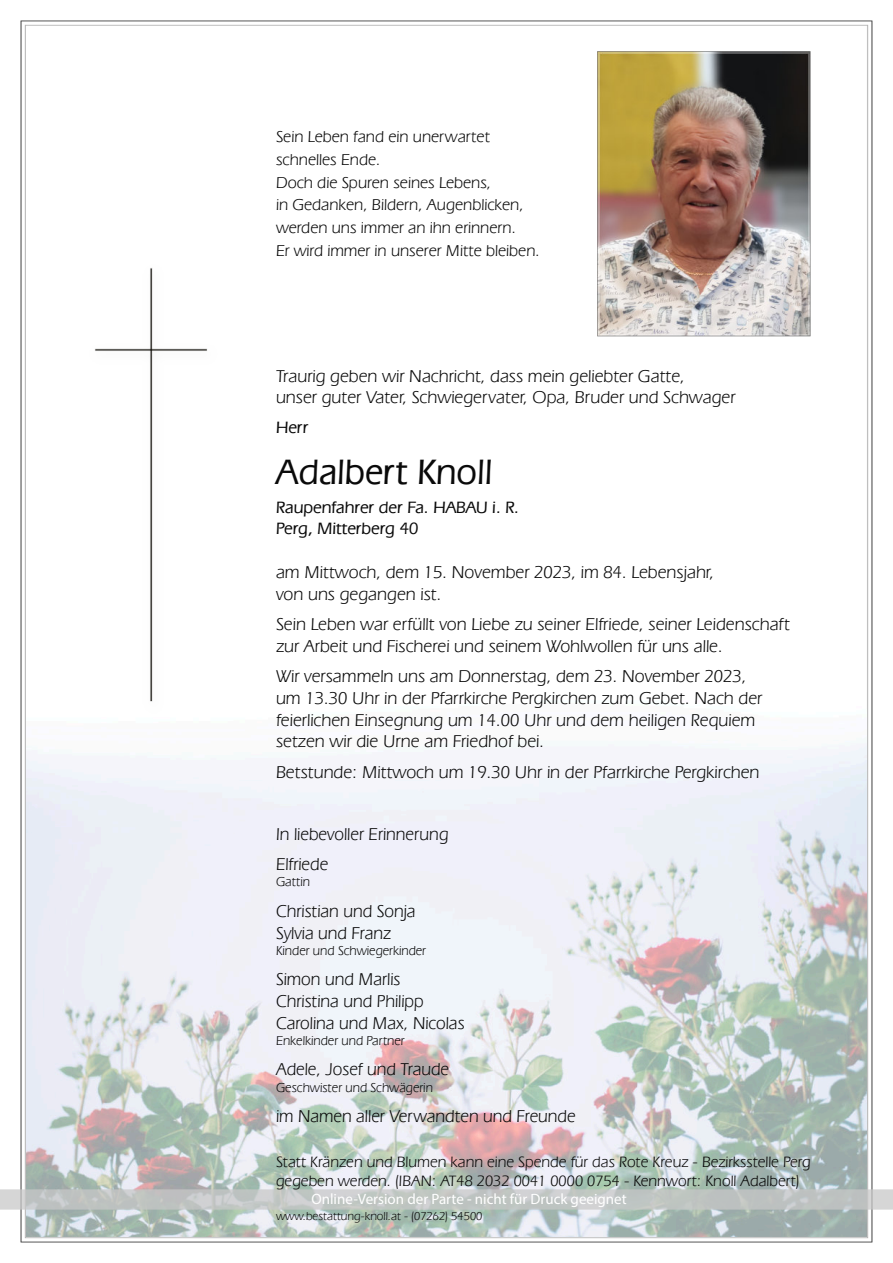
<style>
.page{position:relative;width:893px;height:1263px;background:#fff}
.page>*{position:absolute;margin:0;border:0;box-sizing:border-box;transform-origin:0 0}
.t1{font:500 37.05px "Eras IT Cby BT";color:#0a0a0a}
.t2{font:18px/21.6px "Eras IT Cby BT";color:#0a0a0a}
.t3{font:500 17.25px/20.7px "Eras IT Cby BT";color:#0a0a0a}
.t4{font:16.5px/22.8px "Eras IT Cby BT";color:#0a0a0a}
.t5{font:15.75px/18.9px "Eras IT Cby BT";color:#0a0a0a}
.t6{font:15px "Myriad Pro";color:#fff}
.t7{font:13.5px "Eras IT Cby BT";color:#0a0a0a}
.t8{font:12px "Eras IT Cby BT";color:#0a0a0a}
</style>
<div class="page">
<img style="left:26px;top:51px;width:841px;height:1186px">
<img style="left:89px;top:265px;width:129px;height:448px">
<img style="left:0;top:1189px;width:893px;height:20px">
<img style="left:597px;top:52px;width:213px;height:284px">
<p class="t4" style="left:276px;top:126px;width:265px">Sein Leben fand ein unerwartet schnelles Ende.<br>Doch die Spuren seines Lebens,<br>in Gedanken, Bildern, Augenblicken, werden uns immer an ihn erinnern.<br>Er wird immer in unserer Mitte bleiben.</p>
<p class="t2" style="left:276px;top:366px;width:461px">Traurig geben wir Nachricht, dass mein geliebter Gatte,<br>unser guter Vater, Schwiegervater, Opa, Bruder und Schwager</p>
<p class="t3" style="left:276px;top:418px;width:34px">Herr</p>
<h1 class="t1" style="left:276px;top:455px;width:218px">Adalbert Knoll</h1>
<p class="t3" style="left:276px;top:498px;width:244px">Raupenfahrer der Fa. HABAU i. R.<br>Perg, Mitterberg 40</p>
<p class="t2" style="left:276px;top:563px;width:439px">am Mittwoch, dem 15. November 2023, im 84. Lebensjahr, von uns gegangen ist.</p>
<p class="t2" style="left:276px;top:615px;width:515px">Sein Leben war erfüllt von Liebe zu seiner Elfriede, seiner Leidenschaft zur Arbeit und Fischerei und seinem Wohlwollen für uns alle.</p>
<p class="t2" style="left:276px;top:667px;width:488px">Wir versammeln uns am Donnerstag, dem 23. November 2023, um 13.30 Uhr in der Pfarrkirche Pergkirchen zum Gebet. Nach der feierlichen Einsegnung um 14.00 Uhr und dem heiligen Requiem setzen wir die Urne am Friedhof bei.</p>
<p class="t2" style="left:276px;top:762px;width:485px">Betstunde: Mittwoch um 19.30 Uhr in der Pfarrkirche Pergkirchen</p>
<p class="t2" style="left:276px;top:820px;width:174px;line-height:30.6px">In liebevoller Erinnerung<br>Elfriede</p>
<p class="t7" style="left:276px;top:876px;width:35px">Gattin</p>
<p class="t2" style="left:276px;top:901px;width:141px">Christian und Sonja<br>Sylvia und Franz</p>
<p class="t7" style="left:276px;top:944px;width:152px">Kinder und Schwiegerkinder</p>
<p class="t2" style="left:276px;top:970px;width:190px">Simon und Marlis<br>Christina und Philipp<br>Carolina und Max, Nicolas</p>
<p class="t7" style="left:276px;top:1034px;width:130px">Enkelkinder und Partner</p>
<p class="t2" style="left:276px;top:1060px;width:175px">Adele, Josef und Traude</p>
<p class="t7" style="left:276px;top:1081px;width:158px">Geschwister und Schwägerin</p>
<p class="t2" style="left:276px;top:1107px;width:301px">im Namen aller Verwandten und Freunde</p>
<p class="t5" style="left:276px;top:1153px;width:536px">Statt Kränzen und Blumen kann eine Spende für das Rote Kreuz - Bezirksstelle Perg gegeben werden. (IBAN: AT48 2032 0041 0000 0754 - Kennwort: Knoll Adalbert)</p>
<p class="t6" style="left:311px;top:1193px;width:317px">Online-Version der Parte - nicht für Druck geeignet</p>
<p class="t8" style="left:276px;top:1211px;width:208px">www.bestattung-knoll.at - (07262) 54500</p>
</div>
